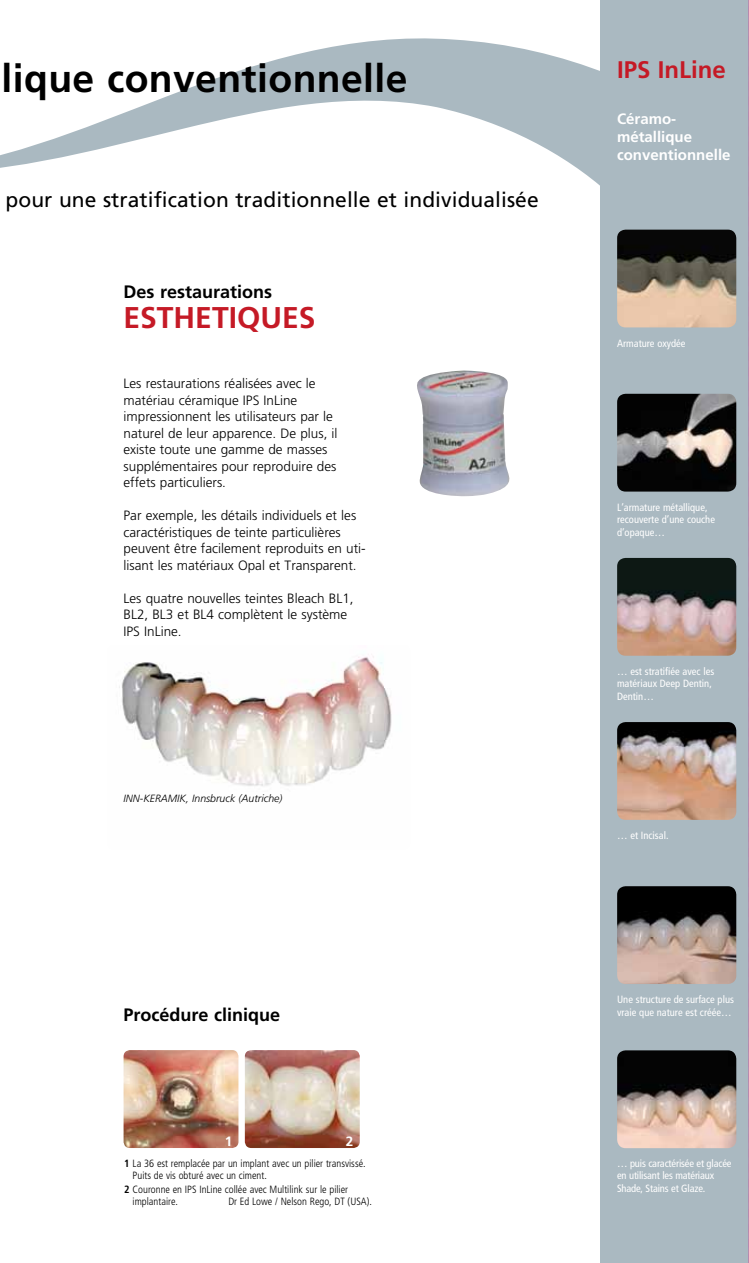
<style>
.page{position:relative;width:749px;height:1263px;background:#fff}
.page>*{position:absolute;margin:0;border:0;box-sizing:border-box;transform-origin:0 0}
.t1{font:700 39px "Frutiger";letter-spacing:.01em;color:#000}
.t2{font:700 30px "Frutiger";color:#c51a26}
.t3{font:700 24px "Frutiger";color:#c51a26}
.t4{font:21px "Frutiger";letter-spacing:.005em;color:#000}
.t5{font:700 18px "Frutiger";color:#000}
.t6{font:700 15px/18px "Frutiger";color:#fff}
.t7{font:300 13.5px/16.5px "Frutiger";color:#000}
.t8{font:700 13.5px "Frutiger";color:#fff}
.t9{font:condensed 10.5px/12.6px "Frutiger";color:#fff}
.t10{font:300 condensed 10.5px/12px "Frutiger";color:#000}
.t11{font:italic 300 10.5px "Frutiger";color:#000}
.s1{font-weight:700}
</style>
<div class="page">
<svg style="left:0;top:38px;width:600px;height:148px"></svg>
<div style="left:600px;top:0;width:148px;height:1263px;background:#aab9c1"></div>
<img style="left:617px;top:230px;width:119px;height:97px">
<img style="left:617px;top:394px;width:119px;height:98px">
<img style="left:617px;top:558px;width:119px;height:98px">
<img style="left:617px;top:722px;width:119px;height:98px">
<img style="left:617px;top:886px;width:119px;height:98px">
<img style="left:617px;top:1050px;width:119px;height:98px">
<img style="left:119px;top:656px;width:273px;height:130px">
<img style="left:123px;top:1050px;width:115px;height:98px">
<img style="left:245px;top:1050px;width:114px;height:98px">
<img style="left:417px;top:370px;width:93px;height:126px">
<svg style="left:748px;top:0;width:1px;height:1263px"></svg>
<h1 class="t1" style="left:2px;top:56px;width:407px">lique conventionnelle</h1>
<h3 class="t4" style="left:6px;top:187px;width:534px">pour une stratification traditionnelle et individualisée</h3>
<h3 class="t5" style="left:123px;top:282px;width:150px">Des restaurations</h3>
<h2 class="t2" style="left:123px;top:300px;width:193px">ESTHETIQUES</h2>
<p class="t7" style="left:123px;top:376px;width:215px">Les restaurations réalisées avec le matériau céramique IPS InLine impressionnent les utilisateurs par le naturel de leur apparence. De plus, il existe toute une gamme de masses supplémentaires pour reproduire des effets particuliers.</p>
<p class="t7" style="left:123px;top:508px;width:243px">Par exemple, les détails individuels et les caractéristiques de teinte particulières peuvent être facilement reproduits en uti&shy;lisant les matériaux Opal et Transparent.</p>
<p class="t7" style="left:123px;top:590px;width:231px">Les quatre nouvelles teintes Bleach BL1,<br>BL2, BL3 et BL4 complètent le système<br>IPS InLine.</p>
<p class="t11" style="left:123px;top:792px;width:160px">INN-KERAMIK, Innsbruck (Autriche)</p>
<h3 class="t5" style="left:123px;top:1004px;width:158px">Procédure clinique</h3>
<p class="t8" style="left:225px;top:1133px;width:9px">1</p>
<p class="t8" style="left:346px;top:1133px;width:9px">2</p>
<p class="t10" style="left:133px;top:1157px;width:234px;text-indent:-9px"><span class="s1">1</span> La 36 est remplacée par un implant avec un pilier transvissé.<br>Puits de vis obturé avec un ciment.</p>
<p class="t10" style="left:133px;top:1183px;width:217px;text-indent:-9px"><span class="s1">2</span> Couronne en IPS InLine collée avec Multilink sur le pilier implantaire.</p>
<p class="t10" style="left:228px;top:1195px;width:145px">Dr Ed Lowe / Nelson Rego, DT (USA).</p>
<h3 class="t3" style="left:617px;top:56px;width:110px">IPS InLine</h3>
<p class="t6" style="left:617px;top:110px;width:115px">Céramo&shy;métallique conventionnelle</p>
<p class="t9" style="left:617px;top:337px;width:70px">Armature oxydée</p>
<p class="t9" style="left:617px;top:501px;width:99px">L’armature métallique, recouverte d’une couche d’opaque…</p>
<p class="t9" style="left:617px;top:665px;width:99px">… est stratifiée avec les matériaux Deep Dentin,<br>Dentin…</p>
<p class="t9" style="left:617px;top:829px;width:53px">… et Incisal.</p>
<p class="t9" style="left:617px;top:993px;width:118px">Une structure de surface plus vraie que nature est créée…</p>
<p class="t9" style="left:617px;top:1157px;width:116px">… puis caractérisée et glacée en utilisant les matériaux<br>Shade, Stains et Glaze.</p>
</div>
